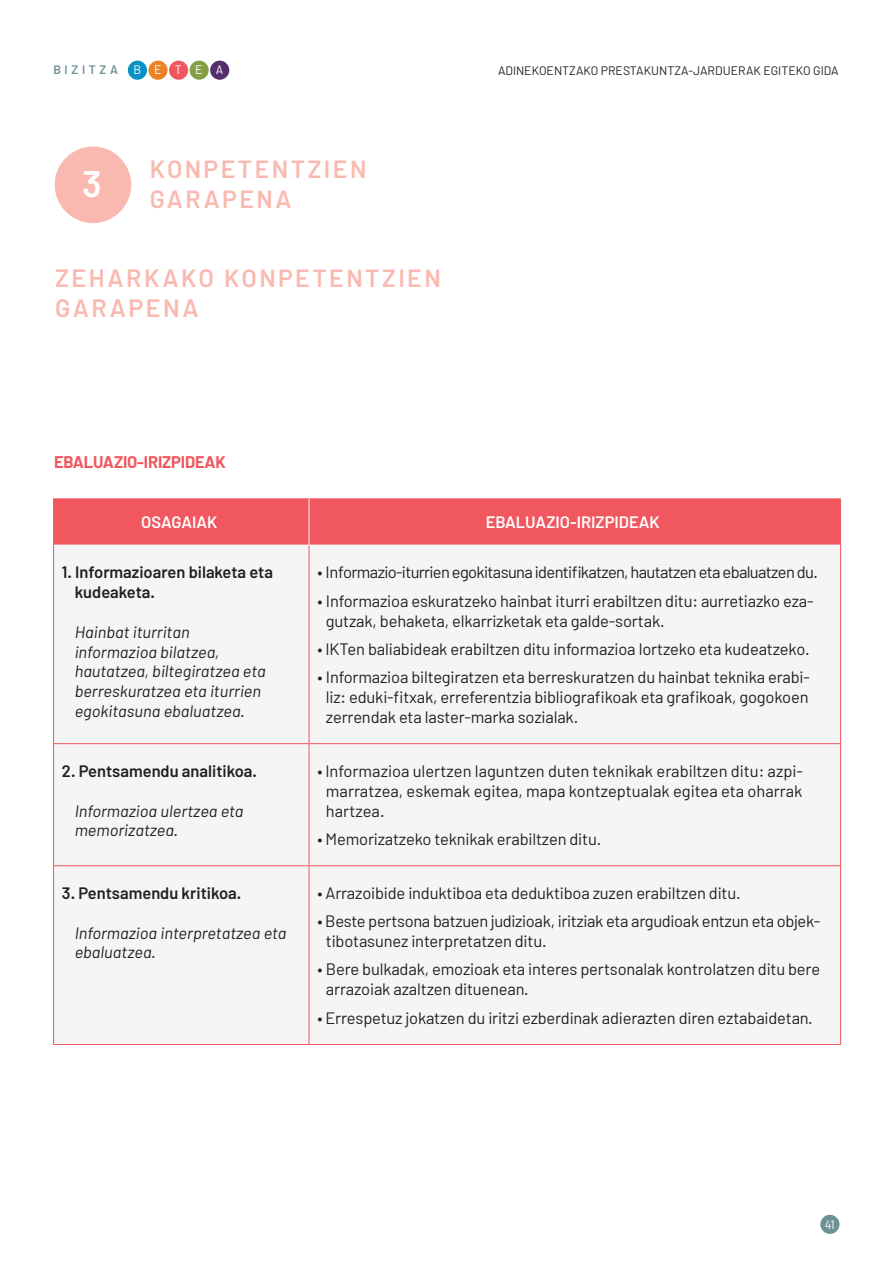
<style>
.page{position:relative;width:893px;height:1263px;background:#fff}
.page>*{position:absolute;margin:0;border:0;box-sizing:border-box;transform-origin:0 0}
.t1{font:600 36.9px "Barlow";color:#fff}
.t2{font:600 25.05px "Barlow";letter-spacing:.1em;color:#fab9b0}
.t3{font:600 24.75px/29.7px "Barlow";letter-spacing:.1em;color:#fab9b0}
.t4{font:16.5px/19.8px "Barlow";letter-spacing:-.01em;color:#231f20}
.t5{font:italic 16.5px/19.8px "Barlow";color:#231f20}
.t6{font:600 16.5px/19.8px "Barlow";color:#231f20}
.t7{font:16.5px "Barlow";letter-spacing:-.04em;color:#231f20}
.t8{font:600 16.5px "Barlow";color:#fff}
.t9{font:700 16.5px "Barlow";letter-spacing:-.01em;color:#f0575f}
.t10{font:12.3px "Barlow";color:#231f20}
.t11{font:600 12.3px "Barlow";letter-spacing:.3em;color:#6d9193}
.t12{font:12.3px "Barlow";color:#fff}
.s1{font-size:25.05px}
</style>
<div class="page">
<div style="left:128px;top:61px;width:19px;height:19px;background:#0792c3;border-radius:50%"></div>
<div style="left:148px;top:61px;width:20px;height:19px;background:#eb8325;border-radius:50%"></div>
<div style="left:169px;top:61px;width:19px;height:19px;background:#f0575f;border-radius:50%"></div>
<div style="left:190px;top:61px;width:19px;height:19px;background:#84a047;border-radius:50%"></div>
<div style="left:210px;top:61px;width:19px;height:19px;background:#532f6e;border-radius:50%"></div>
<div style="left:820px;top:1215px;width:19px;height:19px;background:#6d9193;border-radius:50%"></div>
<div style="left:55px;top:146px;width:76px;height:77px;background:#fab9b0;border-radius:50%"></div>
<div style="left:54px;top:499px;width:786px;height:46px;background:#f0575f"></div>
<div style="left:54px;top:546px;width:786px;height:498px;background:#f5f5f6"></div>
<hr style="left:54px;top:743px;width:255px;height:1px;background:#f0575f">
<hr style="left:309px;top:743px;width:531px;height:1px;background:#f0575f">
<hr style="left:54px;top:865px;width:255px;height:1px;background:#f0575f">
<hr style="left:309px;top:865px;width:531px;height:1px;background:#f0575f">
<hr style="left:53px;top:1044px;width:256px;height:1px;background:#f0575f">
<hr style="left:309px;top:1044px;width:532px;height:1px;background:#f0575f">
<hr style="left:53px;top:498px;width:256px;height:1px;background:#f0575f">
<hr style="left:53px;top:499px;width:1px;height:46px;background:#f0575f">
<hr style="left:309px;top:498px;width:532px;height:1px;background:#f0575f">
<hr style="left:840px;top:499px;width:1px;height:46px;background:#f0575f">
<hr style="left:53px;top:545px;width:1px;height:199px;background:#f0575f">
<hr style="left:309px;top:545px;width:1px;height:199px;background:#f0575f">
<hr style="left:840px;top:545px;width:1px;height:199px;background:#f0575f">
<hr style="left:53px;top:744px;width:1px;height:122px;background:#f0575f">
<hr style="left:309px;top:744px;width:1px;height:122px;background:#f0575f">
<hr style="left:840px;top:744px;width:1px;height:122px;background:#f0575f">
<hr style="left:53px;top:866px;width:1px;height:178px;background:#f0575f">
<hr style="left:309px;top:866px;width:1px;height:178px;background:#f0575f">
<hr style="left:840px;top:866px;width:1px;height:178px;background:#f0575f">
<hr style="left:309px;top:499px;width:1px;height:46px;background:#fff">
<hr style="left:309px;top:545px;width:531px;height:1px;background:#fff">
<p class="t11" style="left:53px;top:62px;width:66px">BIZITZA</p>
<p class="t12" style="left:134px;top:62px;width:29px">B E</p>
<p class="t12" style="left:195px;top:62px;width:29px">E A</p>
<p class="t10" style="left:498px;top:63px;width:342px">ADINEKOENTZAKO PRESTAKUNTZA-JARDUERAK EGITEKO GIDA</p>
<p class="t12" style="left:175px;top:62px;width:8px">T</p>
<p class="t1" style="left:82px;top:161px;width:21px">3</p>
<p class="t3" style="left:150px;top:154px;width:218px">KONPETENTZIEN<br>GARAPENA</p>
<p class="t3" style="left:55px;top:262px;width:387px"><span class="s1">ZEHARKAKO</span> KONPETENTZIEN</p>
<p class="t2" style="left:55px;top:292px;width:145px">GARAPENA</p>
<p class="t9" style="left:54px;top:452px;width:173px">EBALUAZIO-IRIZPIDEAK</p>
<p class="t8" style="left:141px;top:512px;width:78px">OSAGAIAK</p>
<p class="t8" style="left:486px;top:512px;width:176px">EBALUAZIO-IRIZPIDEAK</p>
<p class="t6" style="left:75px;top:562px;width:200px;text-indent:-13px">1. Informazioaren bilaketa eta kudeaketa.</p>
<p class="t5" style="left:75px;top:621px;width:193px">Hainbat iturritan informazioa bilatzea, hautatzea, biltegiratzea eta berreskuratzea eta iturrien egokitasuna ebaluatzea.</p>
<p class="t7" style="left:317px;top:562px;width:502px">• Informazio-iturrien egokitasuna identifikatzen, hautatzen eta ebaluatzen du.</p>
<p class="t4" style="left:326px;top:590px;width:489px;text-indent:-9px">• Informazioa eskuratzeko hainbat iturri erabiltzen ditu: aurretiazko eza&shy;gutzak, behaketa, elkarrizketak eta galde-sortak.</p>
<p class="t4" style="left:317px;top:638px;width:494px">• IKTen baliabideak erabiltzen ditu informazioa lortzeko eta kudeatzeko.</p>
<p class="t4" style="left:326px;top:667px;width:485px;text-align:justify;text-indent:-9px">• Informazioa biltegiratzen eta berreskuratzen du hainbat teknika erabi&shy;liz: eduki-fitxak, erreferentzia bibliografikoak eta grafikoak, gogokoen zerrendak eta laster-marka sozialak.</p>
<p class="t6" style="left:62px;top:761px;width:197px">2. Pentsamendu analitikoa.</p>
<p class="t5" style="left:75px;top:800px;width:170px">Informazioa ulertzea eta memorizatzea.</p>
<p class="t6" style="left:62px;top:883px;width:181px">3. Pentsamendu kritikoa.</p>
<p class="t5" style="left:75px;top:922px;width:213px">Informazioa interpretatzea eta ebaluatzea.</p>
<p class="t4" style="left:326px;top:761px;width:479px;text-align:justify;text-indent:-9px">• Informazioa ulertzen laguntzen duten teknikak erabiltzen ditu: azpi&shy;marratzea, eskemak egitea, mapa kontzeptualak egitea eta oharrak hartzea.</p>
<p class="t4" style="left:317px;top:828px;width:285px">• Memorizatzeko teknikak erabiltzen ditu.</p>
<p class="t4" style="left:317px;top:883px;width:425px">• Arrazoibide induktiboa eta deduktiboa zuzen erabiltzen ditu.</p>
<p class="t4" style="left:326px;top:911px;width:496px;text-indent:-9px">• Beste pertsona batzuen judizioak, iritziak eta argudioak entzun eta objek&shy;tibotasunez interpretatzen ditu.</p>
<p class="t4" style="left:326px;top:959px;width:496px;text-indent:-9px">• Bere bulkadak, emozioak eta interes pertsonalak kontrolatzen ditu bere arrazoiak azaltzen dituenean.</p>
<p class="t4" style="left:317px;top:1007px;width:497px">• Errespetuz jokatzen du iritzi ezberdinak adierazten diren eztabaidetan.</p>
<p class="t12" style="left:825px;top:1216px;width:11px">41</p>
</div>
